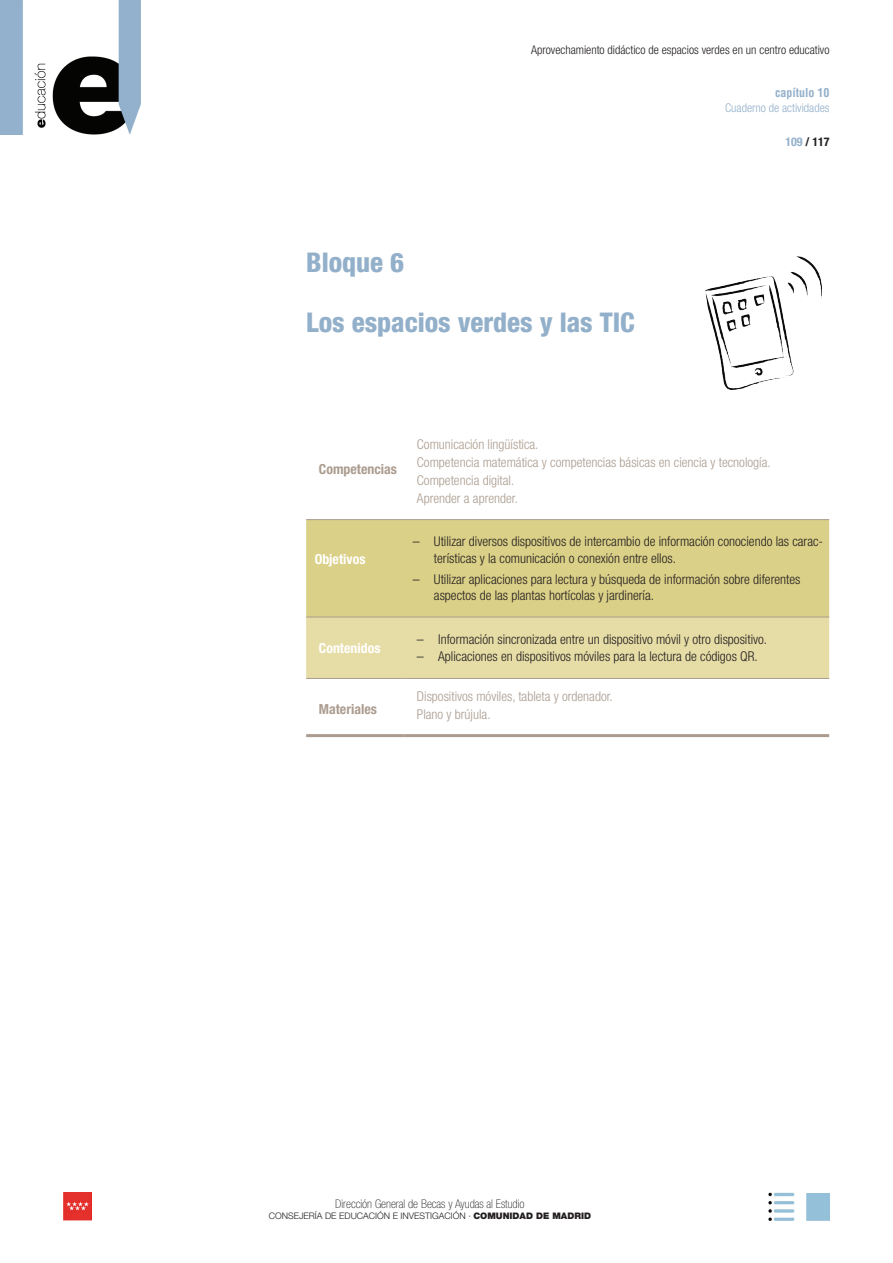
<style>
.page{position:relative;width:893px;height:1263px;background:#fff}
.page>*{position:absolute;margin:0;border:0;box-sizing:border-box;transform-origin:0 0}
.t1{font:800 condensed 27px "Helvetica Neue LT Com";color:#93b0cb}
.t2{font:700 condensed 13.8px "Helvetica Neue LT Std";color:#ab9c8f}
.t3{font:700 condensed 13.8px "Helvetica Neue LT Std";color:#fff}
.t4{font:300 condensed 13.5px/16.5px "Helvetica Neue LT Std";color:#231f20}
.t5{font:300 condensed 13.5px/17.7px "Helvetica Neue LT Std";color:#ab9c8f}
.t6{font:300 condensed 12px "Helvetica Neue LT Com";color:#231f20}
.t7{font:100 condensed 12px "Helvetica Neue LT Std";color:#231f20}
.t8{font:300 condensed 12px "Helvetica Neue LT Com";color:#93b0cb}
.t9{font:700 condensed 12px "Helvetica LT Std";color:#93b0cb}
.t10{font:700 condensed 12px "Helvetica Neue LT Std";color:#231f20}
.t11{font:300 9px "Helvetica Neue LT Std";color:#231f20}
.s1{color:#93b0cb}
.s2{font-size:13.8px}
.s3{font-weight:900}
</style>
<div class="page">
<img style="left:0;top:0;width:140px;height:134px">
<img style="left:64px;top:1193px;width:27px;height:27px">
<img style="left:769px;top:1193px;width:25px;height:27px">
<img style="left:806px;top:1193px;width:23px;height:27px">
<img style="left:705px;top:257px;width:117px;height:132px">
<div style="left:306px;top:520px;width:523px;height:97px;background:#dbd087"></div>
<div style="left:306px;top:618px;width:523px;height:60px;background:#e6dda6"></div>
<hr style="left:306px;top:734px;width:98px;height:3px;background:#ab9c8f">
<hr style="left:404px;top:734px;width:425px;height:3px;background:#ab9c8f">
<hr style="left:306px;top:678px;width:98px;height:1px;background:#ab9c8f">
<hr style="left:404px;top:678px;width:425px;height:1px;background:#ab9c8f">
<hr style="left:404px;top:519px;width:425px;height:1px;background:#ab9c8f">
<hr style="left:404px;top:617px;width:425px;height:1px;background:#ab9c8f">
<hr style="left:306px;top:519px;width:98px;height:1px;background:#ab9c8f">
<hr style="left:306px;top:617px;width:98px;height:1px;background:#ab9c8f">
<p class="t6" style="left:531px;top:43px;width:300px">Aprovechamiento didáctico de espacios verdes en un centro educativo</p>
<p class="t9" style="left:775px;top:85px;width:56px">capítulo 10</p>
<p class="t8" style="left:725px;top:101px;width:106px">Cuaderno de actividades</p>
<p class="t10" style="left:785px;top:134px;width:46px"><span class="s1">109</span> / 117</p>
<h1 class="t1" style="left:306px;top:246px;width:100px">Bloque 6</h1>
<h1 class="t1" style="left:306px;top:306px;width:330px">Los espacios verdes y las TIC</h1>
<p class="t2" style="left:319px;top:461px;width:80px">Competencias</p>
<p class="t5" style="left:417px;top:436px;width:355px">Comunicación lingüística.<br>Competencia matemática y competencias básicas en ciencia y tecnología.<br>Competencia digital.<br>Aprender a aprender.</p>
<p class="t3" style="left:315px;top:551px;width:52px">Objetivos</p>
<p class="t3" style="left:319px;top:639px;width:63px">Contenidos</p>
<p class="t2" style="left:319px;top:701px;width:60px">Materiales</p>
<p class="t4" style="left:434px;top:533px;width:391px;text-indent:-21px"><span class="s2">–</span> Utilizar diversos dispositivos de intercambio de información conociendo las carac&shy;terísticas y la comunicación o conexión entre ellos.</p>
<p class="t4" style="left:434px;top:570px;width:368px;text-indent:-21px"><span class="s2">–</span> Utilizar aplicaciones para lectura y búsqueda de información sobre diferentes aspectos de las plantas hortícolas y jardinería.</p>
<p class="t4" style="left:417px;top:630px;width:352px"><span class="s2">–</span> Información sincronizada entre un dispositivo móvil y otro dispositivo.</p>
<p class="t4" style="left:417px;top:648px;width:342px"><span class="s2">–</span> Aplicaciones en dispositivos móviles para la lectura de códigos QR.</p>
<p class="t5" style="left:417px;top:687px;width:197px">Dispositivos móviles, tableta y ordenador.<br>Plano y brújula.</p>
<p class="t7" style="left:335px;top:1197px;width:191px">Dirección General de Becas y Ayudas al Estudio</p>
<p class="t11" style="left:269px;top:1210px;width:324px">CONSEJERÍA DE EDUCACIÓN E INVESTIGACIÓN · <span class="s3">COMUNIDAD DE MADRID</span></p>
</div>
